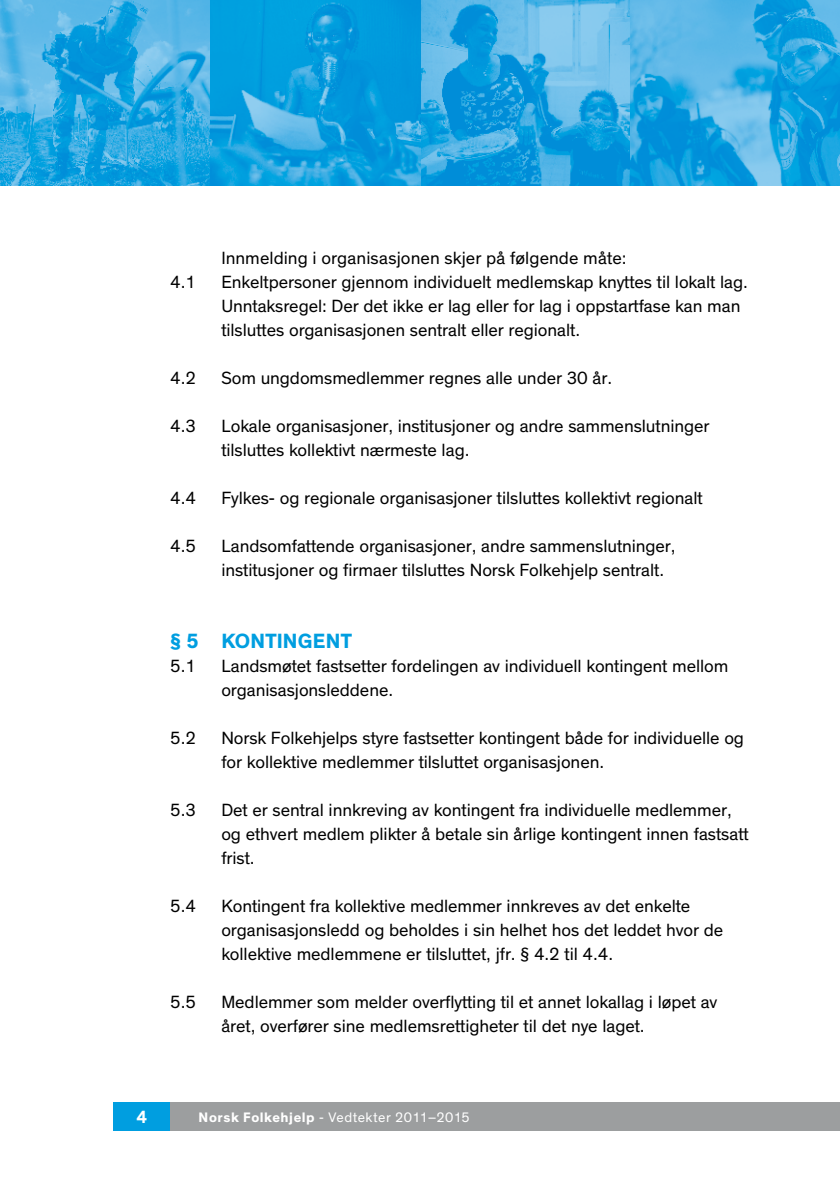
<style>
.page{position:relative;width:840px;height:1191px;background:#fff}
.page>*{position:absolute;margin:0;border:0;box-sizing:border-box;transform-origin:0 0}
.t1{font:700 21px "Theinhardt";letter-spacing:.005em;color:#009ee0}
.t2{font:18px/24px "Theinhardt";letter-spacing:-.005em;color:#000}
.t3{font:700 18px "Theinhardt";color:#fff}
.t4{font:14px "Theinhardt";letter-spacing:.035em;color:#fff}
.s1{font-weight:700}
</style>
<div class="page">
<div style="left:113px;top:1102px;width:726px;height:28px;background:#9c9e9f"></div>
<img style="left:0;top:0;width:840px;height:185px">
<svg style="left:629px;top:0;width:210px;height:185px"></svg>
<svg style="left:420px;top:0;width:209px;height:185px"></svg>
<svg style="left:210px;top:0;width:210px;height:185px;fill:#009ede"></svg>
<svg style="left:839px;top:1102px;width:1px;height:28px"></svg>
<div style="left:113px;top:1102px;width:57px;height:28px;background:#009ee0"></div>
<p class="t2" style="left:221px;top:246px;width:406px">Innmelding i organisasjonen skjer på følgende måte:</p>
<p class="t2" style="left:170px;top:270px;width:27px">4.1</p>
<p class="t2" style="left:221px;top:270px;width:528px">Enkeltpersoner gjennom individuelt medlemskap knyttes til lokalt lag.<br>Unntaksregel: Der det ikke er lag eller for lag i oppstartfase kan man tilsluttes organisasjonen sentralt eller regionalt.</p>
<p class="t2" style="left:170px;top:366px;width:27px">4.2</p>
<p class="t2" style="left:221px;top:366px;width:392px">Som ungdomsmedlemmer regnes alle under 30 år.</p>
<p class="t2" style="left:170px;top:414px;width:27px">4.3</p>
<p class="t2" style="left:221px;top:414px;width:489px">Lokale organisasjoner, institusjoner og andre sammenslutninger tilsluttes kollektivt nærmeste lag.</p>
<p class="t2" style="left:170px;top:486px;width:27px">4.4</p>
<p class="t2" style="left:221px;top:486px;width:482px">Fylkes- og regionale organisasjoner tilsluttes kollektivt regionalt</p>
<p class="t2" style="left:170px;top:534px;width:27px">4.5</p>
<p class="t2" style="left:221px;top:534px;width:455px">Landsomfattende organisasjoner, andre sammenslutninger, institusjoner og firmaer tilsluttes Norsk Folkehjelp sentralt.</p>
<p class="t1" style="left:170px;top:628px;width:183px">§ 5 KONTINGENT</p>
<p class="t2" style="left:170px;top:654px;width:27px">5.1</p>
<p class="t2" style="left:221px;top:654px;width:508px">Landsmøtet fastsetter fordelingen av individuell kontingent mellom organisasjonsleddene.</p>
<p class="t2" style="left:170px;top:726px;width:27px">5.2</p>
<p class="t2" style="left:221px;top:726px;width:524px">Norsk Folkehjelps styre fastsetter kontingent både for individuelle og for kollektive medlemmer tilsluttet organisasjonen.</p>
<p class="t2" style="left:170px;top:798px;width:27px">5.3</p>
<p class="t2" style="left:221px;top:798px;width:528px">Det er sentral innkreving av kontingent fra individuelle medlemmer, og ethvert medlem plikter å betale sin årlige kontingent innen fastsatt frist.</p>
<p class="t2" style="left:170px;top:894px;width:27px">5.4</p>
<p class="t2" style="left:221px;top:894px;width:503px">Kontingent fra kollektive medlemmer innkreves av det enkelte organisasjonsledd og beholdes i sin helhet hos det leddet hvor de kollektive medlemmene er tilsluttet, jfr. § 4.2 til 4.4.</p>
<p class="t2" style="left:170px;top:990px;width:27px">5.5</p>
<p class="t2" style="left:221px;top:990px;width:497px">Medlemmer som melder overflytting til et annet lokallag i løpet av året, overfører sine medlemsrettigheter til det nye laget.</p>
<p class="t3" style="left:136px;top:1106px;width:12px">4</p>
<p class="t4" style="left:198px;top:1108px;width:272px"><span class="s1">Norsk Folkehjelp</span> - Vedtekter 2011–2015</p>
</div>
